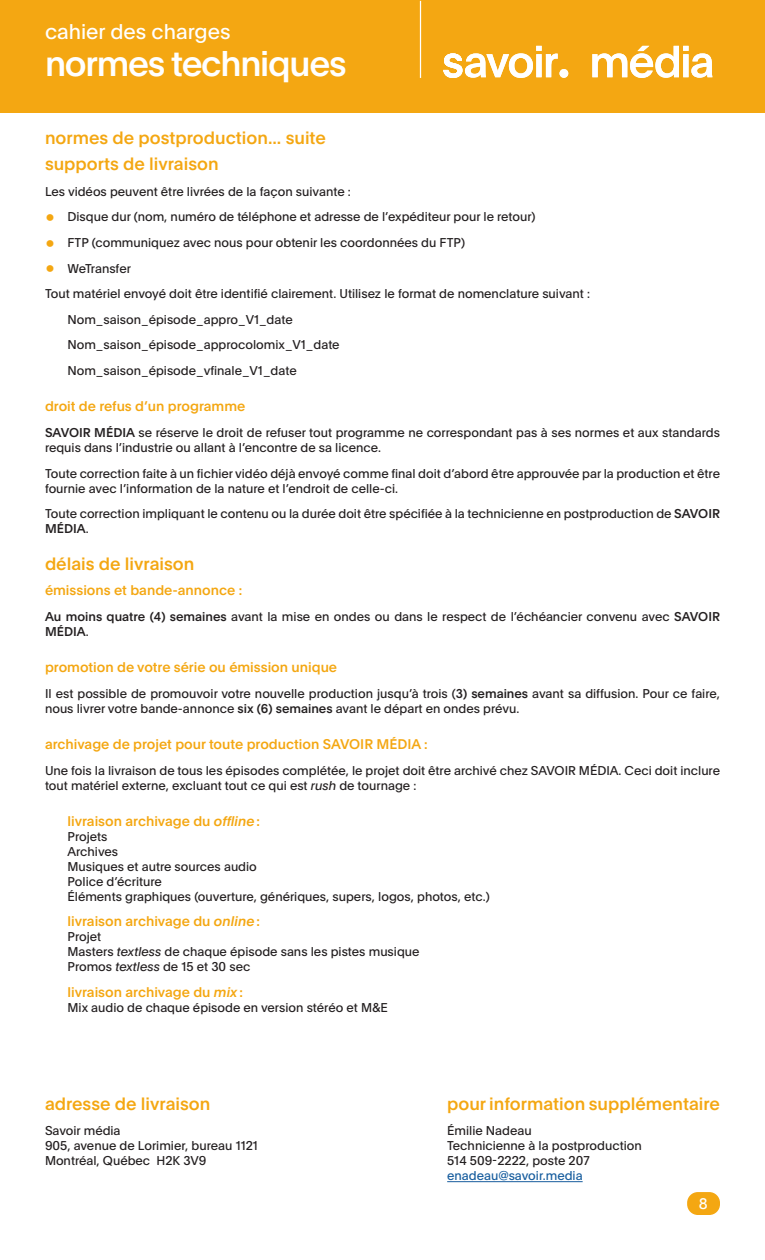
<style>
.page{position:relative;width:765px;height:1260px;background:#fff}
.page>*{position:absolute;margin:0;border:0;box-sizing:border-box;transform-origin:0 0}
.t1{font:500 35px "Plain";letter-spacing:-.035em;color:#fff}
.t2{font:20.88px "Plain";color:#fff}
.t3{font:500 17.5px "Plain";color:#f4a712}
.t4{font:15px "Plain";color:#fff}
.t5{font:500 13.75px "Plain";color:#f4a712}
.t6{font:12.5px/15px "Plain";color:#231f20}
.t7{font:12.5px "Plain";color:#175d9e}
.s1{font-size:22.5px;color:#f4a712}
.s2{font-weight:500}
.s3{font-style:italic}
</style>
<div class="page">
<div style="left:0;top:0;width:765px;height:113px;background:#f4a712"></div>
<hr style="left:420px;top:1px;width:1px;height:77px;background:#fff">
<svg style="left:443px;top:46px;width:115px;height:32px"></svg>
<svg style="left:592px;top:46px;width:120px;height:32px"></svg>
<div style="left:560px;top:69px;width:8px;height:9px;background:#fff;border-radius:50%"></div>
<div style="left:687px;top:1192px;width:33px;height:23px;background:#f4a712;border-radius:11px"></div>
<hr style="left:447px;top:1181px;width:136px;height:1px;background:#175d9e">
<p class="t2" style="left:45px;top:16px;width:187px">cahier des charges</p>
<p class="t1" style="left:45px;top:38px;width:303px">normes techniques</p>
<p class="t3" style="left:45px;top:126px;width:282px">normes de postproduction... suite</p>
<p class="t3" style="left:45px;top:151px;width:175px">supports de livraison</p>
<p class="t6" style="left:45px;top:183px;width:307px">Les vidéos peuvent être livrées de la façon suivante :</p>
<p class="t6" style="left:45px;top:209px;width:492px"><span class="s1">•</span> Disque dur (nom, numéro de téléphone et adresse de l’expéditeur pour le retour)</p>
<p class="t6" style="left:45px;top:234px;width:422px"><span class="s1">•</span> FTP (communiquez avec nous pour obtenir les coordonnées du FTP)</p>
<p class="t6" style="left:45px;top:260px;width:87px"><span class="s1">•</span> WeTransfer</p>
<p class="t6" style="left:45px;top:286px;width:546px">Tout matériel envoyé doit être identifié clairement. Utilisez le format de nomenclature suivant :</p>
<p class="t6" style="left:68px;top:311px;width:227px">Nom_saison_épisode_appro_V1_date</p>
<p class="t6" style="left:68px;top:337px;width:274px">Nom_saison_épisode_approcolomix_V1_date</p>
<p class="t6" style="left:68px;top:363px;width:231px">Nom_saison_épisode_vfinale_V1_date</p>
<p class="t5" style="left:45px;top:397px;width:202px">droit de refus d’un programme</p>
<p class="t6" style="left:45px;top:424px;width:676px"><span class="s2">SAVOIR MÉDIA</span> se réserve le droit de refuser tout programme ne correspondant pas à ses normes et aux standards requis dans l’industrie ou allant à l’encontre de sa licence.</p>
<p class="t6" style="left:45px;top:465px;width:677px">Toute correction faite à un fichier vidéo déjà envoyé comme final doit d’abord être approuvée par la production et être fournie avec l’information de la nature et l’endroit de celle-ci.</p>
<p class="t6" style="left:45px;top:506px;width:677px">Toute correction impliquant le contenu ou la durée doit être spécifiée à la technicienne en postproduction de <span class="s2">SAVOIR<br>MÉDIA</span>.</p>
<p class="t3" style="left:45px;top:551px;width:151px">délais de livraison</p>
<p class="t5" style="left:45px;top:580px;width:199px">émissions et bande-annonce :</p>
<p class="t6" style="left:45px;top:608px;width:677px"><span class="s2">Au moins quatre (4) semaines</span> avant la mise en ondes ou dans le respect de l’échéancier convenu avec <span class="s2">SAVOIR<br>MÉDIA</span>.</p>
<p class="t5" style="left:45px;top:657px;width:294px">promotion de votre série ou émission unique</p>
<p class="t6" style="left:45px;top:685px;width:677px">Il est possible de promouvoir votre nouvelle production jusqu’à trois (<span class="s2">3) semaines</span> avant sa diffusion. Pour ce faire, nous livrer votre bande-annonce <span class="s2">six (6) semaines</span> avant le départ en ondes prévu.</p>
<p class="t5" style="left:45px;top:734px;width:384px">archivage de projet pour toute production SAVOIR MÉDIA :</p>
<p class="t6" style="left:45px;top:762px;width:677px">Une fois la livraison de tous les épisodes complétée, le projet doit être archivé chez SAVOIR MÉDIA. Ceci doit inclure tout matériel externe, excluant tout ce qui est <span class="s3">rush</span> de tournage :</p>
<p class="t5" style="left:68px;top:811px;width:194px">livraison archivage du <span class="s3">offline</span> :</p>
<p class="t6" style="left:68px;top:828px;width:41px">Projets</p>
<p class="t6" style="left:68px;top:843px;width:52px">Archives</p>
<p class="t6" style="left:68px;top:858px;width:191px">Musiques et autre sources audio</p>
<p class="t6" style="left:68px;top:873px;width:96px">Police d’écriture</p>
<p class="t6" style="left:68px;top:888px;width:424px">Éléments graphiques (ouverture, génériques, supers, logos, photos, etc.)</p>
<p class="t5" style="left:68px;top:912px;width:194px">livraison archivage du <span class="s3">online</span> :</p>
<p class="t6" style="left:68px;top:929px;width:35px">Projet</p>
<p class="t6" style="left:68px;top:944px;width:354px">Masters <span class="s3">textless</span> de chaque épisode sans les pistes musique</p>
<p class="t6" style="left:68px;top:959px;width:184px">Promos <span class="s3">textless</span> de 15 et 30 sec</p>
<p class="t5" style="left:68px;top:982px;width:177px">livraison archivage du <span class="s3">mix</span> :</p>
<p class="t6" style="left:68px;top:1000px;width:322px">Mix audio de chaque épisode en version stéréo et M&amp;E</p>
<p class="t3" style="left:45px;top:1091px;width:167px">adresse de livraison</p>
<p class="t6" style="left:45px;top:1123px;width:77px">Savoir média</p>
<p class="t6" style="left:45px;top:1138px;width:214px">905, avenue de Lorimier, bureau 1121</p>
<p class="t6" style="left:45px;top:1153px;width:163px">Montréal, Québec H2K 3V9</p>
<p class="t3" style="left:447px;top:1091px;width:274px">pour information supplémentaire</p>
<p class="t6" style="left:447px;top:1123px;width:86px">Émilie Nadeau</p>
<p class="t6" style="left:447px;top:1138px;width:196px">Technicienne à la postproduction</p>
<p class="t6" style="left:447px;top:1153px;width:144px">514 509-2222, poste 207</p>
<p class="t7" style="left:447px;top:1167px;width:137px">enadeau@savoir.media</p>
<p class="t4" style="left:699px;top:1193px;width:10px">8</p>
</div>
